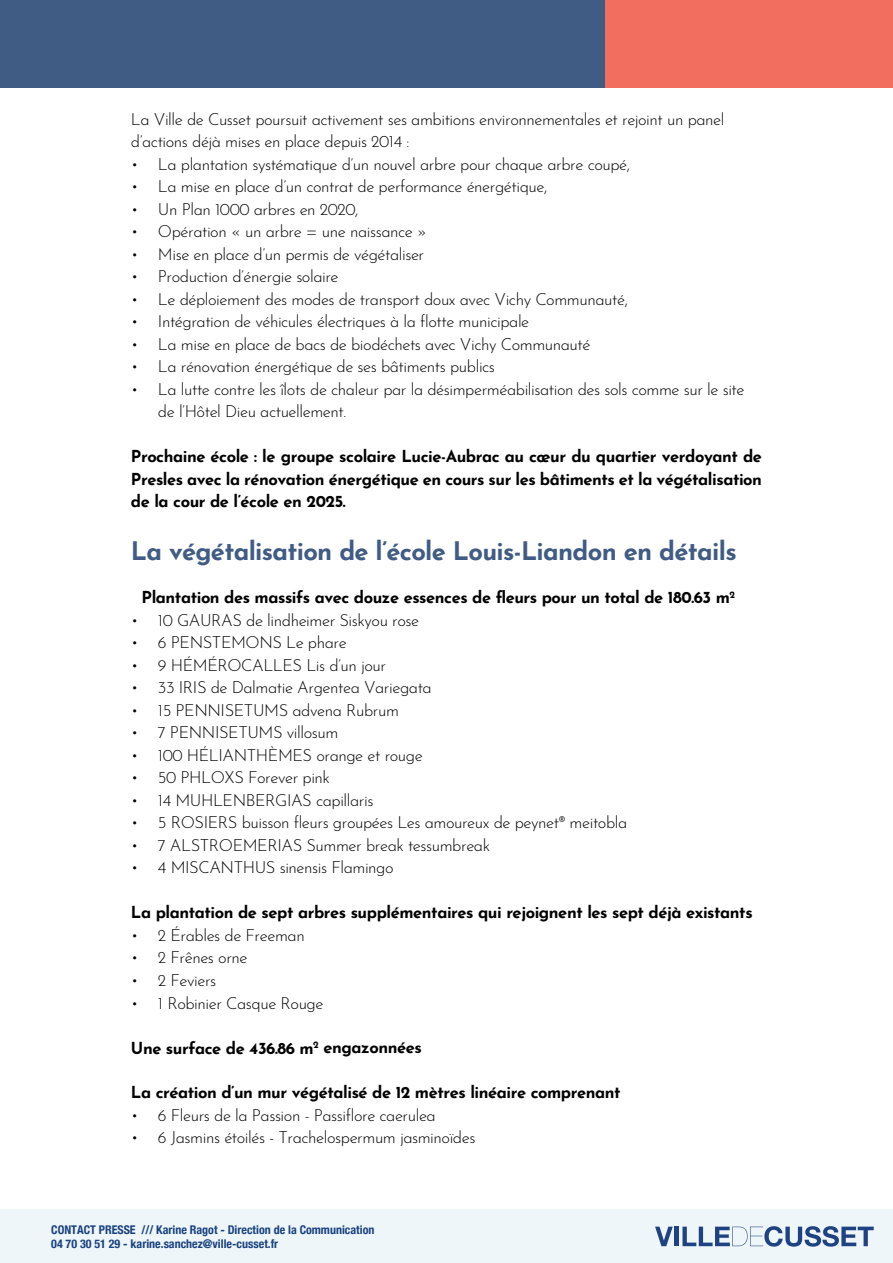
<style>
.page{position:relative;width:893px;height:1263px;background:#fff}
.page>*{position:absolute;margin:0;border:0;box-sizing:border-box;transform-origin:0 0}
.t1{font:700 25.5px "Josefin Sans";letter-spacing:-.025em;color:#405b84}
.t2{font:300 16.5px/22.5px "Josefin Sans";letter-spacing:-.025em;color:#000001}
.t3{font:700 16.5px/22.5px "Josefin Sans";letter-spacing:-.025em;color:#000001;text-align:justify}
.t4{font:700 condensed 12px/14.4px "Helvetica Neue";color:#1a427f}
</style>
<div class="page">
<div style="left:0;top:0;width:605px;height:88px;background:#405b84"></div>
<div style="left:605px;top:0;width:288px;height:88px;background:#f26f60"></div>
<div style="left:0;top:1210px;width:893px;height:53px;background:#eef6fa"></div>
<svg style="left:655px;top:1226px;width:18px;height:20px"></svg>
<div style="left:674px;top:1226px;width:5px;height:20px;background:#1e4282"></div>
<svg style="left:682px;top:1226px;width:192px;height:20px"></svg>
<p class="t2" style="left:131px;top:106px;width:595px">La Ville de Cusset poursuit activement ses ambitions environnementales et rejoint un panel d’actions déjà mises en place depuis 2014 :</p>
<p class="t2" style="left:131px;top:151px;width:501px">• La plantation systématique d’un nouvel arbre pour chaque arbre coupé,</p>
<p class="t2" style="left:131px;top:174px;width:418px">• La mise en place d’un contrat de performance énergétique,</p>
<p class="t2" style="left:131px;top:196px;width:229px">• Un Plan 1000 arbres en 2020,</p>
<p class="t2" style="left:131px;top:219px;width:298px">• Opération « un arbre = une naissance »</p>
<p class="t2" style="left:131px;top:241px;width:295px">• Mise en place d’un permis de végétaliser</p>
<p class="t2" style="left:131px;top:264px;width:209px">• Production d’énergie solaire</p>
<p class="t2" style="left:131px;top:286px;width:499px">• Le déploiement des modes de transport doux avec Vichy Communauté,</p>
<p class="t2" style="left:131px;top:309px;width:400px">• Intégration de véhicules électriques à la flotte municipale</p>
<p class="t2" style="left:131px;top:331px;width:461px">• La mise en place de bacs de biodéchets avec Vichy Communauté</p>
<p class="t2" style="left:131px;top:354px;width:366px">• La rénovation énergétique de ses bâtiments publics</p>
<p class="t2" style="left:158px;top:376px;width:588px;text-indent:-27px">• La lutte contre les îlots de chaleur par la désimperméabilisation des sols comme sur le site de l’Hôtel Dieu actuellement.</p>
<p class="t3" style="left:131px;top:443px;width:633px">Prochaine école : le groupe scolaire Lucie-Aubrac au cœur du quartier verdoyant de Presles avec la rénovation énergétique en cours sur les bâtiments et la végétalisation de la cour de l’école en 2025.</p>
<h1 class="t1" style="left:131px;top:529px;width:607px">La végétalisation de l’école Louis-Liandon en détails</h1>
<p class="t3" style="left:142px;top:584px;width:595px">Plantation des massifs avec douze essences de fleurs pour un total de 180.63 m<sup>2</sup></p>
<p class="t2" style="left:131px;top:607px;width:290px">• 10 GAURAS de lindheimer Siskyou rose</p>
<p class="t2" style="left:131px;top:630px;width:217px">• 6 PENSTEMONS Le phare</p>
<p class="t2" style="left:131px;top:652px;width:257px">• 9 HÉMÉROCALLES Lis d’un jour</p>
<p class="t2" style="left:131px;top:675px;width:302px">• 33 IRIS de Dalmatie Argentea Variegata</p>
<p class="t2" style="left:131px;top:697px;width:270px">• 15 PENNISETUMS advena Rubrum</p>
<p class="t2" style="left:131px;top:720px;width:209px">• 7 PENNISETUMS villosum</p>
<p class="t2" style="left:131px;top:742px;width:293px">• 100 HÉLIANTHÈMES orange et rouge</p>
<p class="t2" style="left:131px;top:765px;width:201px">• 50 PHLOXS Forever pink</p>
<p class="t2" style="left:131px;top:787px;width:244px">• 14 MUHLENBERGIAS capillaris</p>
<p class="t2" style="left:131px;top:810px;width:498px">• 5 ROSIERS buisson fleurs groupées Les amoureux de peynet® meitobla</p>
<p class="t2" style="left:131px;top:832px;width:361px">• 7 ALSTROEMERIAS Summer break tessumbreak</p>
<p class="t2" style="left:131px;top:855px;width:264px">• 4 MISCANTHUS sinensis Flamingo</p>
<p class="t3" style="left:131px;top:899px;width:623px">La plantation de sept arbres supplémentaires qui rejoignent les sept déjà existants</p>
<p class="t2" style="left:131px;top:922px;width:175px">• 2 Érables de Freeman</p>
<p class="t2" style="left:131px;top:945px;width:118px">• 2 Frênes orne</p>
<p class="t2" style="left:131px;top:967px;width:87px">• 2 Feviers</p>
<p class="t2" style="left:131px;top:990px;width:194px">• 1 Robinier Casque Rouge</p>
<p class="t3" style="left:131px;top:1034px;width:292px">Une surface de 436.86 m<sup>2</sup> engazonnées</p>
<p class="t3" style="left:131px;top:1079px;width:491px">La création d’un mur végétalisé de 12 mètres linéaire comprenant</p>
<p class="t2" style="left:131px;top:1102px;width:306px">• 6 Fleurs de la Passion - Passiflore caerulea</p>
<p class="t2" style="left:131px;top:1125px;width:346px">• 6 Jasmins étoilés - Trachelospermum jasminoïdes</p>
<p class="t4" style="left:51px;top:1221px;width:325px">CONTACT PRESSE /// Karine Ragot - Direction de la Communication<br>04 70 30 51 29 - karine.sanchez@ville-cusset.fr</p>
</div>
